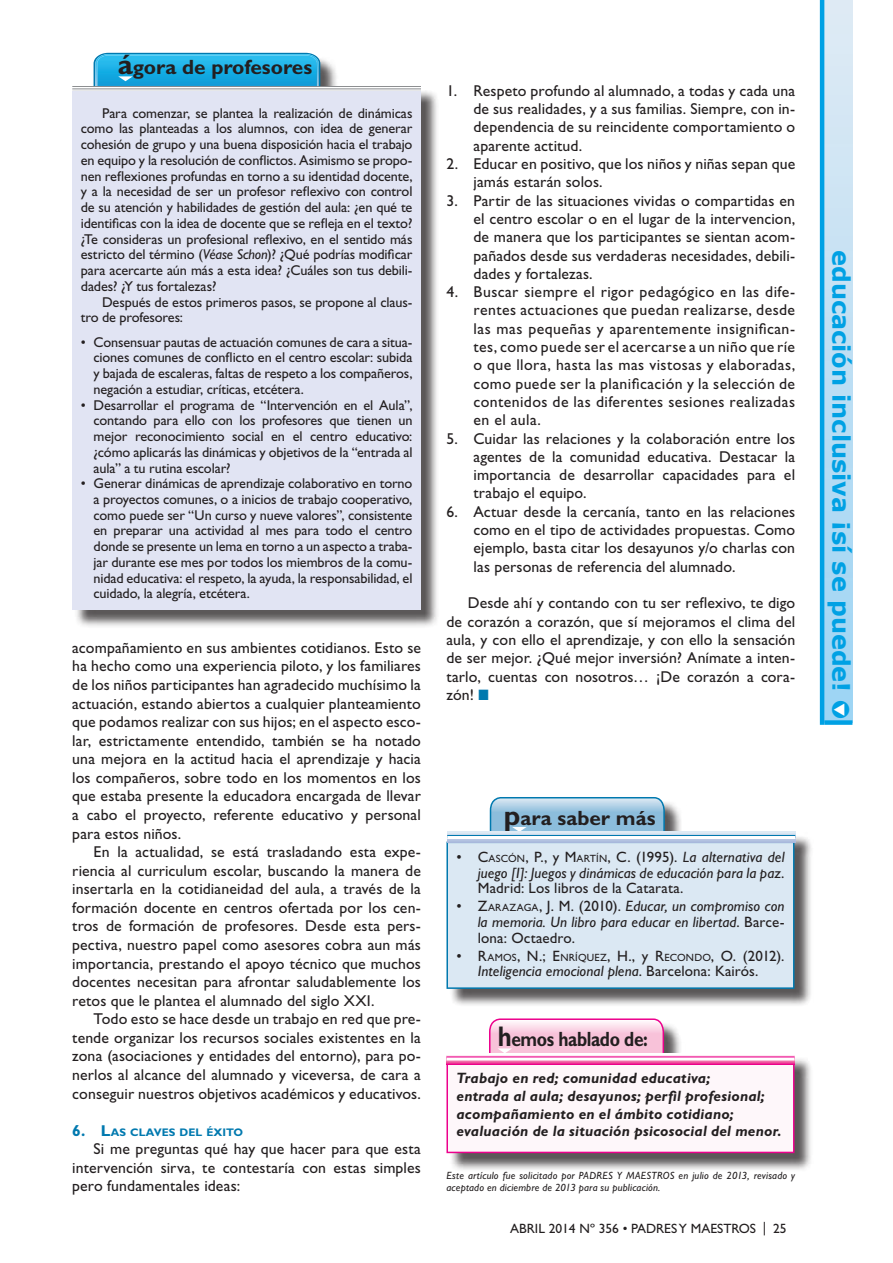
<style>
.page{position:relative;width:893px;height:1263px;background:#fff}
.page>*{position:absolute;margin:0;border:0;box-sizing:border-box;transform-origin:0 0}
.t1{font:700 24px "Verdana";color:#00a1e4}
.t2{font:700 20.7px "Gill Sans Std";color:#231f20}
.t3{font:700 20.7px "Gill Sans Std";letter-spacing:-.02em;color:#231f20;scale:.84 1}
.t4{font:15.75px/18.3px "Gill Sans Std";letter-spacing:.005em;color:#231f20;text-align:justify}
.t5{font:italic 15px/15.8px "Gill Sans Std";letter-spacing:.005em;color:#231f20;text-align:justify}
.t6{font:italic 700 15px/17.7px "Gill Sans Std";letter-spacing:.01em;color:#231f20}
.t7{font:14.25px/15.8px "Gill Sans Std";letter-spacing:-.01em;color:#231f20;text-align:justify}
.t8{font:13.5px "Gill Sans Std";color:#231f20}
.t9{font:700 10.95px "Gill Sans Std";letter-spacing:.005em;color:#0079af}
.t10{font:italic 10.5px/12px "Gill Sans Std";letter-spacing:.02em;color:#231f20}
.t11{font:10.5px "Gill Sans Std";letter-spacing:.015em;color:#231f20}
.s1{font-size:28.5px}
.s2{font-style:italic}
.s3{font-size:15.75px}
.s4{color:#0079af}
.s5{font-style:normal}
.s6{font-style:normal;font-size:10.5px}
.s7{font-size:15px}
.s8{color:#fff}
</style>
<div class="page">
<svg style="left:824px;top:0;width:28px;height:720px;background:#bbdef3"></svg>
<div style="left:824px;top:720px;width:28px;height:5px;background:#00a1e4"></div>
<hr style="left:820px;top:0;width:4px;height:725px;background:#00a1e4">
<div style="left:449px;top:799px;width:365px;height:209px;background:#231f20;opacity:.75"></div>
<svg style="left:489px;top:797px;width:177px;height:35px;background:#97c3de"></svg>
<div style="left:447px;top:842px;width:347px;height:146px;background:#dbe8f3"></div>
<div style="left:446px;top:841px;width:348px;height:148px;border:2px solid #0079af"></div>
<svg style="left:447px;top:832px;width:348px;height:11px;background:#bfcee6"></svg>
<hr style="left:447px;top:835px;width:348px;height:3px;background:#0079af">
<hr style="left:447px;top:836px;width:348px;height:3px;background:#fff">
<div style="left:449px;top:1021px;width:364px;height:151px;background:#231f20;opacity:.75"></div>
<svg style="left:488px;top:1018px;width:177px;height:35px;background:#f8c3dc"></svg>
<div style="left:447px;top:1064px;width:347px;height:88px;background:#fef7fa"></div>
<div style="left:446px;top:1063px;width:348px;height:90px;border:2px solid #ec008c"></div>
<svg style="left:446px;top:1053px;width:348px;height:11px"></svg>
<hr style="left:446px;top:1056px;width:348px;height:3px;background:#ec008c">
<hr style="left:446px;top:1057px;width:348px;height:3px;background:#fff">
<div style="left:75px;top:55px;width:365px;height:573px;background:#231f20;opacity:.75"></div>
<svg style="left:72px;top:53px;width:349px;height:38px"></svg>
<hr style="left:72px;top:87px;width:349px;height:1px;background:#fff">
<div style="left:72px;top:91px;width:349px;height:518px;background:#e1e4f3"></div>
<h2 class="t2" style="left:118px;top:55px;width:196px"><span class="s1">á</span>gora de profesores</h2>
<p class="t7" style="left:81px;top:105px;width:333px;text-indent:21px">Para comenzar, se plantea la realización de dinámicas como las planteadas a los alumnos, con idea de generar cohesión de grupo y una buena disposición hacia el trabajo en equipo y la resolución de conflictos. Asimismo se propo&shy;nen reflexiones profundas en torno a su identidad docente, y a la necesidad de ser un profesor reflexivo con control de su atención y habilidades de gestión del aula: ¿en qué te identificas con la idea de docente que se refleja en el texto? ¿Te consideras un profesional reflexivo, en el sentido más estricto del término (<span class="s2">Véase Schon</span>)? ¿Qué podrías modificar para acercarte aún más a esta idea? ¿Cuáles son tus debili&shy;dades? ¿Y tus fortalezas?</p>
<p class="t7" style="left:81px;top:294px;width:333px;text-indent:21px">Después de estos primeros pasos, se propone al claus&shy;tro de profesores:</p>
<p class="t7" style="left:94px;top:334px;width:320px;text-indent:-13px">• Consensuar pautas de actuación comunes de cara a situa&shy;ciones comunes de conflicto en el centro escolar: subida y bajada de escaleras, faltas de respeto a los compañeros, negación a estudiar, críticas, etcétera.</p>
<p class="t7" style="left:94px;top:397px;width:320px;text-indent:-13px">• Desarrollar el programa de “Intervención en el Aula”, contando para ello con los profesores que tienen un mejor reconocimiento social en el centro educativo: ¿cómo aplicarás las dinámicas y objetivos de la “entrada al aula” a tu rutina escolar?</p>
<p class="t7" style="left:94px;top:476px;width:320px;text-indent:-13px">• Generar dinámicas de aprendizaje colaborativo en torno a proyectos comunes, o a inicios de trabajo cooperativo, como puede ser “Un curso y nueve valores”, consistente en preparar una actividad al mes para todo el centro donde se presente un lema en torno a un aspecto a traba&shy;jar durante ese mes por todos los miembros de la comu&shy;nidad educativa: el respeto, la ayuda, la responsabilidad, el cuidado, la alegría, etcétera.</p>
<p class="t4" style="left:72px;top:638px;width:350px">acompañamiento en sus ambientes cotidianos. Esto se ha hecho como una experiencia piloto, y los familiares de los niños participantes han agradecido muchísimo la actuación, estando abiertos a cualquier planteamiento que podamos realizar con sus hijos; en el aspecto esco&shy;lar, estrictamente entendido, también se ha notado una mejora en la actitud hacia el aprendizaje y hacia los compañeros, sobre todo en los momentos en los que estaba presente la educadora encargada de llevar a cabo el proyecto, referente educativo y personal para estos niños.</p>
<p class="t4" style="left:72px;top:843px;width:350px;text-indent:21px">En la actualidad, se está trasladando esta expe&shy;riencia al curriculum escolar, buscando la manera de insertarla en la cotidianeidad del aula, a través de la formación docente en centros ofertada por los cen&shy;tros de formación de profesores. Desde esta pers&shy;pectiva, nuestro papel como asesores cobra aun más importancia, prestando el apoyo técnico que muchos docentes necesitan para afrontar saludablemente los retos que le plantea el alumnado del siglo XXI.</p>
<p class="t4" style="left:72px;top:1010px;width:350px;text-indent:21px">Todo esto se hace desde un trabajo en red que pre&shy;tende organizar los recursos sociales existentes en la zona (asociaciones y entidades del entorno), para po&shy;nerlos al alcance del alumnado y viceversa, de cara a conseguir nuestros objetivos académicos y educativos.</p>
<p class="t9" style="left:72px;top:1125px;width:172px"><span class="s3">6. L</span>AS CLAVES DEL ÉXITO</p>
<p class="t4" style="left:72px;top:1140px;width:350px;text-indent:21px">Si me preguntas qué hay que hacer para que esta intervención sirva, te contestaría con estas simples pero fundamentales ideas:</p>
<p class="t4" style="left:473px;top:81px;width:323px;text-indent:-27px">1. Respeto profundo al alumnado, a todas y cada una de sus realidades, y a sus familias. Siempre, con in&shy;dependencia de su reincidente comportamiento o aparente actitud.</p>
<p class="t4" style="left:473px;top:155px;width:323px;text-indent:-27px">2. Educar en positivo, que los niños y niñas sepan que jamás estarán solos.</p>
<p class="t4" style="left:473px;top:191px;width:323px;text-indent:-27px">3. Partir de las situaciones vividas o compartidas en el centro escolar o en el lugar de la intervencion, de manera que los participantes se sientan acom&shy;pañados desde sus verdaderas necesidades, debili&shy;dades y fortalezas.</p>
<p class="t4" style="left:473px;top:283px;width:323px;text-indent:-27px">4. Buscar siempre el rigor pedagógico en las dife&shy;rentes actuaciones que puedan realizarse, desde las mas pequeñas y aparentemente insignifican&shy;tes, como puede ser el acercarse a un niño que ríe o que llora, hasta las mas vistosas y elaboradas, como puede ser la planificación y la selección de contenidos de las diferentes sesiones realizadas en el aula.</p>
<p class="t4" style="left:473px;top:429px;width:323px;text-indent:-27px">5. Cuidar las relaciones y la colaboración entre los agentes de la comunidad educativa. Destacar la importancia de desarrollar capacidades para el trabajo el equipo.</p>
<p class="t4" style="left:473px;top:502px;width:323px;text-indent:-27px">6. Actuar desde la cercanía, tanto en las relaciones como en el tipo de actividades propuestas. Como ejemplo, basta citar los desayunos y/o charlas con las personas de referencia del alumnado.</p>
<p class="t4" style="left:446px;top:594px;width:350px;text-indent:21px">Desde ahí y contando con tu ser reflexivo, te digo de corazón a corazón, que sí mejoramos el clima del aula, y con ello el aprendizaje, y con ello la sensación de ser mejor. ¿Qué mejor inversión? Anímate a inten&shy;tarlo, cuentas con nosotros… ¡De corazón a cora&shy;zón! <span class="s4">■</span></p>
<h2 class="t2" style="left:504px;top:805px;width:153px"><span class="s1">p</span>ara saber más</h2>
<p class="t5" style="left:478px;top:849px;width:308px;text-indent:-21px"><span class="s5">• C</span><span class="s6">ASCÓN</span><span class="s5">, P.,</span> <span class="s5">y</span> <span class="s5">M</span><span class="s6">ARTÍN</span><span class="s5">, C .</span> <span class="s5">(1995).</span> La alternativa del juego [I]: Juegos y dinámicas de educación para la paz<span class="s5">.<br>Madrid: Los libros de la Catarata.</span></p>
<p class="t5" style="left:478px;top:898px;width:308px;text-indent:-21px"><span class="s5">• Z</span><span class="s6">ARAZAGA</span><span class="s5">, J. M.</span> <span class="s5">(2010).</span> Educar, un compromiso con la memoria. Un libro para educar en libertad<span class="s5">. Barce&shy;lona: Octaedro.</span></p>
<p class="t11" style="left:456px;top:951px;width:329px"><span class="s7">• R</span>AMOS<span class="s7">, N .; E</span> NRÍQUEZ<span class="s7">, H .,</span> <span class="s7">y</span> <span class="s7">R</span>ECONDO<span class="s7">, O.</span> <span class="s7">(2012).</span></p>
<p class="t5" style="left:478px;top:963px;width:282px">Inteligencia emocional plena<span class="s5">. Barcelona: Kairós.</span></p>
<h2 class="t3" style="left:498px;top:1027px;width:180px"><span class="s1">h</span>emos hablado de:</h2>
<p class="t6" style="left:456px;top:1069px;width:327px">Trabajo en red; comunidad educativa;<br>entrada al aula; desayunos; perfil profesional; acompañamiento en el ámbito cotidiano; evaluación de la situación psicosocial del menor.</p>
<p class="t10" style="left:446px;top:1169px;width:350px">Este artículo fue solicitado por PADRES Y MAESTROS en julio de 2013, revisado y aceptado en diciembre de 2013 para su publicación.</p>
<p class="t8" style="left:510px;top:1221px;width:278px">ABRIL 2014 Nº 356 • PADRES Y MAESTROS | 25</p>
<h1 class="t1" style="left:858px;top:250px;width:471px;rotate:90deg">educación inclusiva ¡sí se puede! ●<span class="s8">▼</span></h1>
</div>
